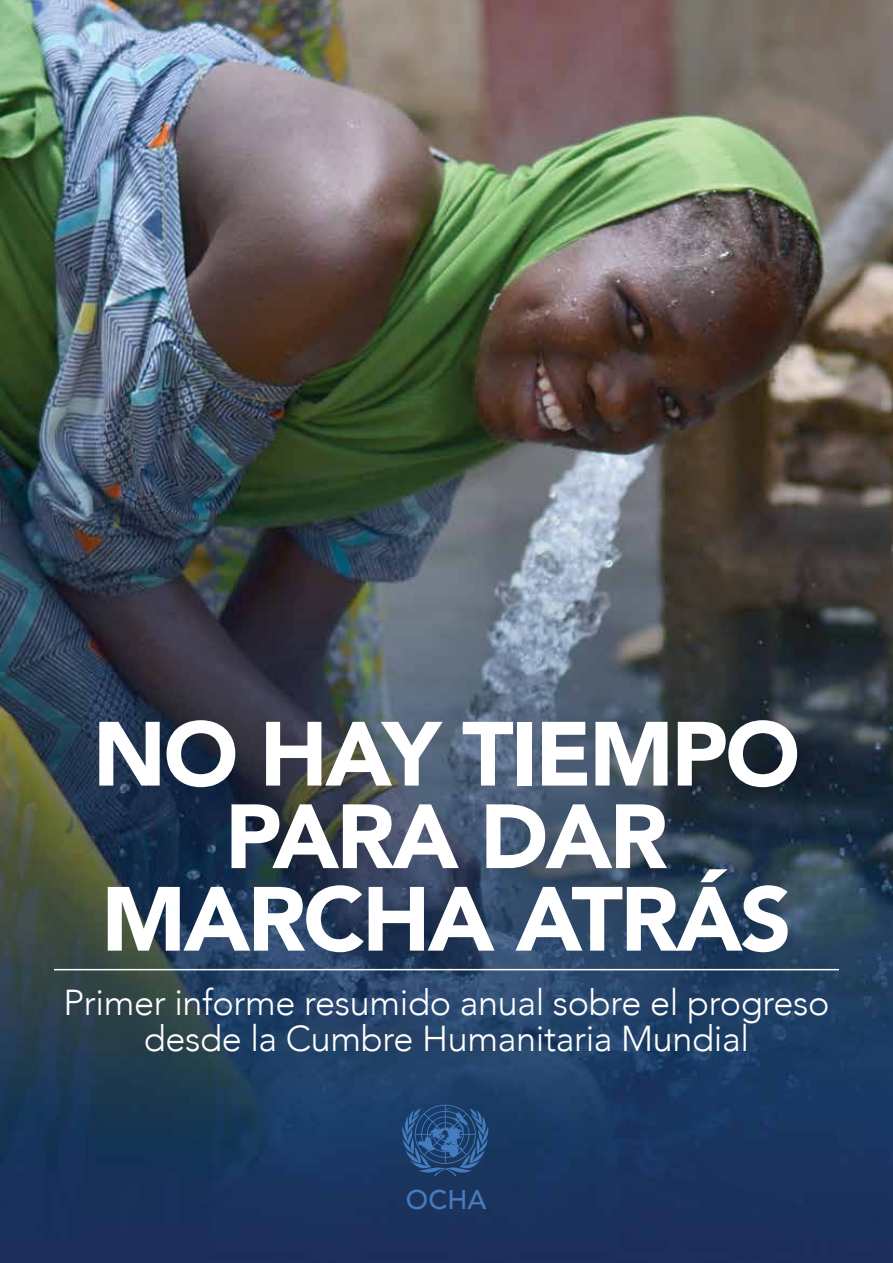
<style>
.page{position:relative;width:893px;height:1263px;background:#fff}
.page>*{position:absolute;margin:0;border:0;box-sizing:border-box;transform-origin:0 0}
.t1{font:900 90px/82.5px "Avenir";letter-spacing:-.03em;color:#fff;text-align:center}
.t2{font:300 36px/36px "Avenir";letter-spacing:-.01em;color:#fff;text-align:center}
.t3{font:500 27px "Avenir";color:#457cbf}
</style>
<div class="page">
<img style="left:0;top:0;width:893px;height:1263px">
<svg style="left:402px;top:1105px;width:86px;height:71px"></svg>
<hr style="left:54px;top:969px;width:785px;height:1px;background:#fff">
<h1 class="t1" style="left:93px;top:711px;width:709px">NO HAY TIEMPO<br>PARA DAR<br>MARCHA ATRÁS</h1>
<p class="t2" style="left:64px;top:985px;width:767px">Primer informe resumido anual sobre el progreso desde la Cumbre Humanitaria Mundial</p>
<p class="t3" style="left:406px;top:1176px;width:82px">OCHA</p>
</div>
